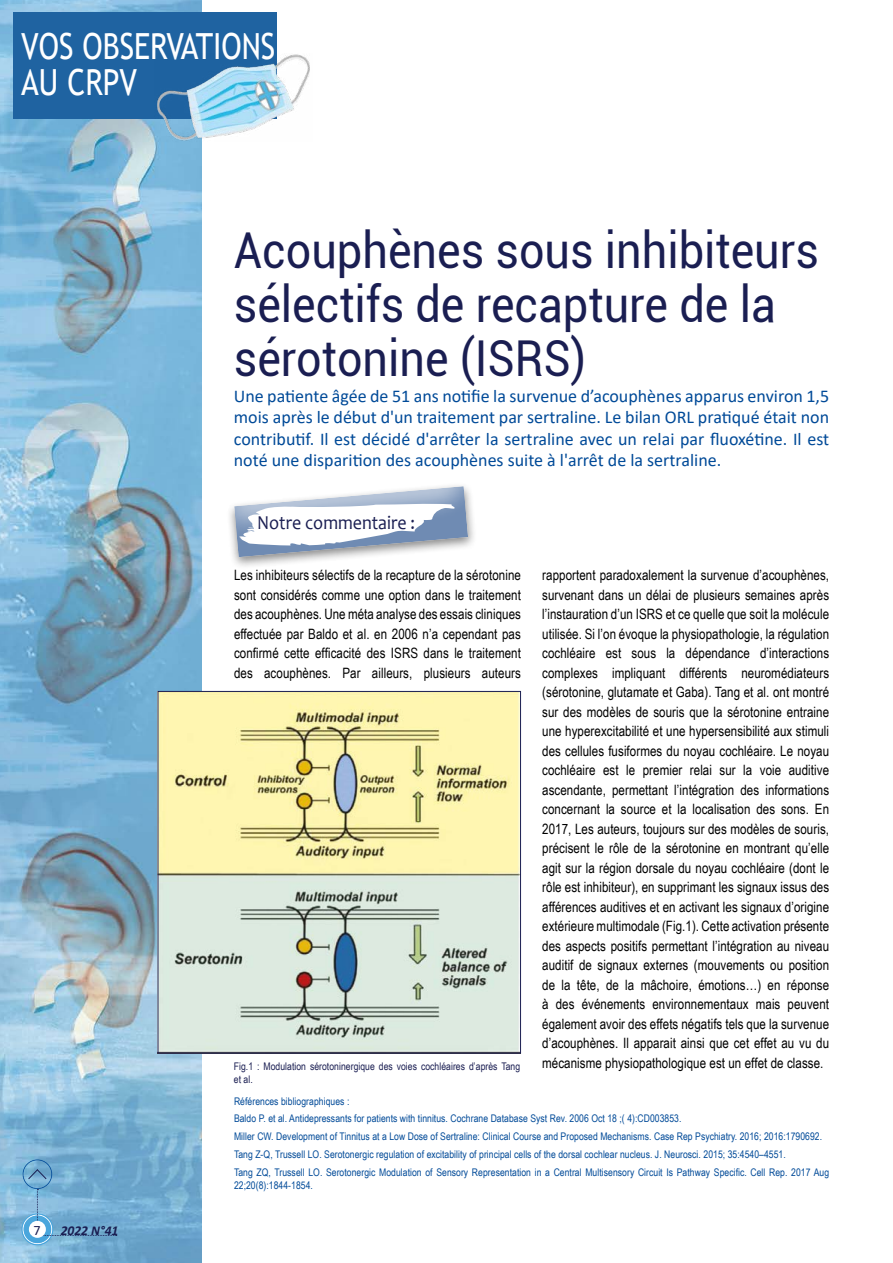
<style>
.page{position:relative;width:893px;height:1263px;background:#fff}
.page>*{position:absolute;margin:0;border:0;box-sizing:border-box;transform-origin:0 0}
.t1{font:49.5px/54px "Roboto";color:#1a1e52;scale:.91 1}
.t2{font:36px/36px "Trebuchet MS";color:#fff;scale:.83 1}
.t3{font:19.8px "Candara";color:#1a1e52;scale:.91 1}
.t4{font:18px/21.6px "Calibri";color:#004a98;text-align:justify}
.t5{font:14.25px/19.5px "Arial Narrow";letter-spacing:.005em;color:#000;text-align:justify}
.t6{font:14.25px "Calibri";color:#1a1e52}
.t7{font:italic 700 13.5px "Calibri";color:#1a1e52}
.t8{font:10.5px/17.7px "Arial Narrow";letter-spacing:.005em;color:#004a98}
.t9{font:10.5px/13.5px "Arial Narrow";letter-spacing:.005em;color:#1a1e52}
</style>
<div class="page">
<img style="left:0;top:0;width:202px;height:1263px">
<div style="left:7px;top:1201px;width:59px;height:45px;background:#0092d4;opacity:.4"></div>
<div style="left:8px;top:1203px;width:56px;height:42px;background:#fff;opacity:.75"></div>
<div style="left:49px;top:1239px;width:15px;height:6px;background:#0092d4;opacity:.4"></div>
<div style="left:9px;top:1149px;width:55px;height:48px;background:#fff;opacity:.75"></div>
<div style="left:43px;top:1183px;width:21px;height:14px;background:#0092d4;opacity:.4"></div>
<svg style="left:28px;top:1168px;width:19px;height:12px"></svg>
<svg style="left:37px;top:1189px;width:80px;height:47px;background:#74add3"></svg>
<div style="left:29px;top:1221px;width:17px;height:17px;background:#fff;border-radius:50%"></div>
<div style="left:13px;top:13px;width:263px;height:106px;background:#1f63a1"></div>
<img style="left:154px;top:53px;width:156px;height:89px">
<div style="left:227px;top:482px;width:251px;height:88px;background:#000;opacity:.46"></div>
<svg style="left:227px;top:482px;width:251px;height:77px"></svg>
<img style="left:160px;top:693px;width:359px;height:358px">
<div style="left:158px;top:691px;width:363px;height:362px;border:1px solid #1a1e52"></div>
<h2 class="t2" style="left:21px;top:28px;width:307px">VOS OBSERVATIONS<br>AU CRPV</h2>
<h1 class="t1" style="left:234px;top:221px;width:645px">Acouphènes sous inhibiteurs sélectifs de recapture de la sérotonine (ISRS)</h1>
<p class="t4" style="left:234px;top:384px;width:597px">Une patiente âgée de 51 ans notifie la survenue d’acouphènes apparus environ 1,5 mois après le début d'un traitement par sertraline. Le bilan ORL pratiqué était non contributif. Il est décidé d'arrêter la sertraline avec un relai par fluoxétine. Il est noté une disparition des acouphènes suite à l'arrêt de la sertraline.</p>
<h3 class="t3" style="left:257px;top:510px;width:175px">Notre commentaire :</h3>
<p class="t5" style="left:234px;top:565px;width:288px">Les inhibiteurs sélectifs de la recapture de la sérotonine sont considérés comme une option dans le traitement des acouphènes. Une méta analyse des essais cliniques effectuée par Baldo et al. en 2006 n’a cependant pas confirmé cette efficacité des ISRS dans le traitement des acouphènes. Par ailleurs, plusieurs auteurs</p>
<p class="t5" style="left:542px;top:565px;width:288px">rapportent paradoxalement la survenue d’acouphènes, survenant dans un délai de plusieurs semaines après l’instauration d’un ISRS et ce quelle que soit la molécule utilisée. Si l’on évoque la physiopathologie, la régulation cochléaire est sous la dépendance d’interactions complexes impliquant différents neuromédiateurs (sérotonine, glutamate et Gaba). Tang et al. ont montré sur des modèles de souris que la sérotonine entraine une hyperexcitabilité et une hypersensibilité aux stimuli des cellules fusiformes du noyau cochléaire. Le noyau cochléaire est le premier relai sur la voie auditive ascendante, permettant l’intégration des informations concernant la source et la localisation des sons. En 2017, Les auteurs, toujours sur des modèles de souris, précisent le rôle de la sérotonine en montrant qu’elle agit sur la région dorsale du noyau cochléaire (dont le rôle est inhibiteur), en supprimant les signaux issus des afférences auditives et en activant les signaux d’origine extérieure multimodale (Fig.1). Cette activation présente des aspects positifs permettant l’intégration au niveau auditif de signaux externes (mouvements ou position de la tête, de la mâchoire, émotions…) en réponse à des événements environnementaux mais peuvent également avoir des effets négatifs tels que la survenue d’acouphènes. Il apparait ainsi que cet effet au vu du mécanisme physiopathologique est un effet de classe.</p>
<p class="t9" style="left:234px;top:1059px;width:288px">Fig.1 : Modulation sérotoninergique des voies cochléaires d’après Tang et al.</p>
<p class="t6" style="left:34px;top:1220px;width:9px">7</p>
<p class="t7" style="left:61px;top:1221px;width:59px">2022 N°41</p>
<p class="t8" style="left:234px;top:1092px;width:597px">Références bibliographiques :<br>Baldo P. et al. Antidepressants for patients with tinnitus. Cochrane Database Syst Rev. 2006 Oct 18 ;( 4):CD003853.<br>Miller CW. Development of Tinnitus at a Low Dose of Sertraline: Clinical Course and Proposed Mechanisms. Case Rep Psychiatry. 2016; 2016:1790692.<br>Tang Z-Q, Trussell LO. Serotonergic regulation of excitability of principal cells of the dorsal cochlear nucleus. J. Neurosci. 2015; 35:4540–4551.<br>Tang ZQ, Trussell LO. Serotonergic Modulation of Sensory Representation in a Central Multisensory Circuit Is Pathway Specific. Cell Rep. 2017 Aug</p>
<p class="t8" style="left:234px;top:1176px;width:80px">22;20(8):1844-1854.</p>
</div>
